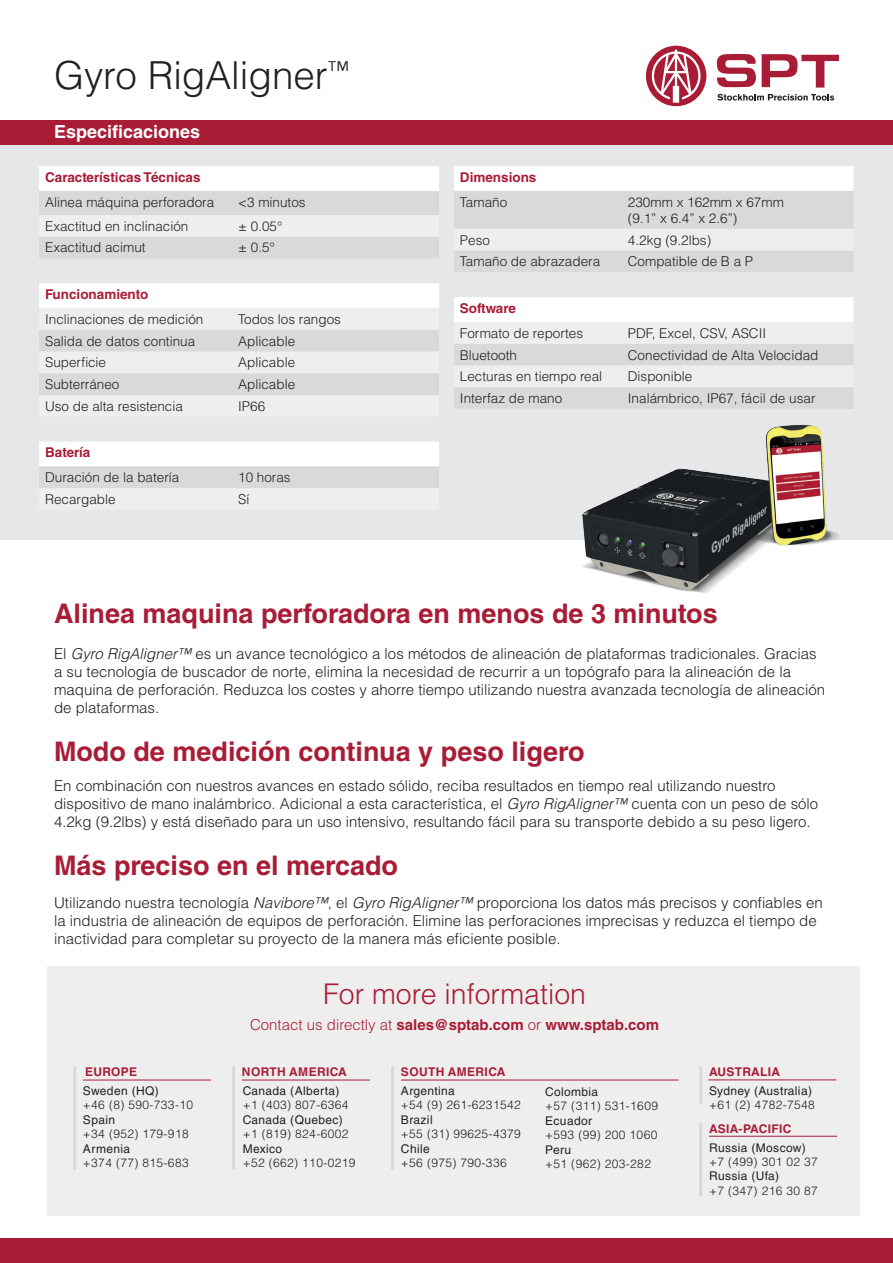
<style>
.page{position:relative;width:893px;height:1263px;background:#fff}
.page>*{position:absolute;margin:0;border:0;box-sizing:border-box;transform-origin:0 0}
.t1{font:300 38.55px "Helvetica LT Std";color:#231f20}
.t2{font:300 28.5px "Helvetica LT Std";color:#a91c36}
.t3{font:700 27px "Helvetica LT Std";color:#a91c36}
.t4{font:700 18px "Helvetica LT Std";color:#fff}
.t5{font:300 15px/18px "Helvetica LT Std";color:#231f20}
.t6{font:700 15px "Helvetica LT Std";color:#a91c36}
.t7{font:300 13.5px "Helvetica LT Std";color:#231f20}
.t8{font:700 13.5px "Helvetica LT Std";color:#a91c36}
.t9{font:300 12px/14.4px "Helvetica LT Std";letter-spacing:.03em;color:#231f20}
.t10{font:12px "Helvetica LT Std";letter-spacing:.03em;color:#231f20}
.t11{font:700 12px "Helvetica LT Std";letter-spacing:.03em;color:#a91c36}
.s1{font-style:italic}
.s2{font-weight:400}
.s3{font-weight:300}
</style>
<div class="page">
<div style="left:0;top:145px;width:893px;height:395px;background:#e6e7e9"></div>
<div style="left:39px;top:166px;width:400px;height:25px;background:#fff"></div>
<div style="left:39px;top:191px;width:400px;height:24px;background:#d8d9db"></div>
<svg style="left:39px;top:237px;width:400px;height:251px"></svg>
<div style="left:454px;top:166px;width:400px;height:25px;background:#fff"></div>
<div style="left:454px;top:191px;width:399px;height:218px;background:#d8d9db"></div>
<svg style="left:454px;top:229px;width:400px;height:158px"></svg>
<svg style="left:716px;top:54px;width:123px;height:34px"></svg>
<svg style="left:717px;top:94px;width:117px;height:7px"></svg>
<svg style="left:646px;top:46px;width:60px;height:60px"></svg>
<div style="left:0;top:1238px;width:893px;height:25px;background:#a91c36"></div>
<div style="left:0;top:120px;width:893px;height:25px;background:#a91c36"></div>
<img style="left:581px;top:424px;width:258px;height:169px">
<div style="left:48px;top:967px;width:812px;height:249px;background:#eeeeef"></div>
<hr style="left:73px;top:1066px;width:3px;height:104px;background:#d8d9db">
<hr style="left:83px;top:1080px;width:128px;height:1px;background:#a91c36">
<hr style="left:699px;top:1066px;width:3px;height:37px;background:#d8d9db">
<hr style="left:699px;top:1123px;width:3px;height:73px;background:#d8d9db">
<hr style="left:709px;top:1136px;width:128px;height:1px;background:#a91c36">
<hr style="left:708px;top:1080px;width:128px;height:1px;background:#a91c36">
<hr style="left:232px;top:1066px;width:3px;height:104px;background:#d8d9db">
<hr style="left:242px;top:1080px;width:128px;height:1px;background:#a91c36">
<hr style="left:391px;top:1066px;width:3px;height:104px;background:#d8d9db">
<hr style="left:401px;top:1080px;width:278px;height:1px;background:#a91c36">
<p class="t1" style="left:54px;top:51px;width:297px">Gyro RigAligner<sup>™</sup></p>
<p class="t4" style="left:54px;top:121px;width:148px">Especificaciones</p>
<p class="t8" style="left:45px;top:169px;width:157px">Características Técnicas</p>
<p class="t7" style="left:45px;top:193px;width:171px">Alinea máquina perforadora</p>
<p class="t7" style="left:238px;top:193px;width:69px">&lt;3 minutos</p>
<p class="t7" style="left:45px;top:217px;width:145px">Exactitud en inclinación</p>
<p class="t7" style="left:238px;top:217px;width:46px">± 0.05°</p>
<p class="t7" style="left:45px;top:239px;width:102px">Exactitud acimut</p>
<p class="t7" style="left:238px;top:239px;width:38px">± 0.5°</p>
<p class="t8" style="left:45px;top:286px;width:105px">Funcionamiento</p>
<p class="t7" style="left:45px;top:311px;width:160px">Inclinaciones de medición</p>
<p class="t7" style="left:238px;top:311px;width:104px">Todos los rangos</p>
<p class="t7" style="left:45px;top:332px;width:152px">Salida de datos continua</p>
<p class="t7" style="left:238px;top:332px;width:59px">Aplicable</p>
<p class="t7" style="left:45px;top:354px;width:63px">Superficie</p>
<p class="t7" style="left:238px;top:354px;width:59px">Aplicable</p>
<p class="t7" style="left:45px;top:376px;width:76px">Subterráneo</p>
<p class="t7" style="left:238px;top:376px;width:59px">Aplicable</p>
<p class="t7" style="left:45px;top:397px;width:139px">Uso de alta resistencia</p>
<p class="t7" style="left:238px;top:397px;width:29px">IP66</p>
<p class="t8" style="left:45px;top:444px;width:47px">Batería</p>
<p class="t7" style="left:45px;top:469px;width:136px">Duración de la batería</p>
<p class="t7" style="left:238px;top:469px;width:54px">10 horas</p>
<p class="t7" style="left:45px;top:491px;width:72px">Recargable</p>
<p class="t7" style="left:238px;top:491px;width:12px">Sí</p>
<p class="t8" style="left:460px;top:169px;width:78px">Dimensions</p>
<p class="t7" style="left:460px;top:193px;width:49px">Tamaño</p>
<p class="t7" style="left:628px;top:193px;width:158px">230mm x 162mm x 67mm</p>
<p class="t7" style="left:628px;top:210px;width:111px">(9.1” x 6.4” x 2.6”)</p>
<p class="t7" style="left:460px;top:231px;width:32px">Peso</p>
<p class="t7" style="left:628px;top:231px;width:85px">4.2kg (9.2lbs)</p>
<p class="t7" style="left:460px;top:253px;width:142px">Tamaño de abrazadera</p>
<p class="t7" style="left:628px;top:253px;width:127px">Compatible de B a P</p>
<p class="t8" style="left:460px;top:300px;width:57px">Software</p>
<p class="t7" style="left:460px;top:325px;width:125px">Formato de reportes</p>
<p class="t7" style="left:628px;top:325px;width:140px">PDF, Excel, CSV, ASCII</p>
<p class="t7" style="left:460px;top:346px;width:59px">Bluetooth</p>
<p class="t7" style="left:628px;top:346px;width:192px">Conectividad de Alta Velocidad</p>
<p class="t7" style="left:460px;top:368px;width:144px">Lecturas en tiempo real</p>
<p class="t7" style="left:628px;top:368px;width:66px">Disponible</p>
<p class="t7" style="left:460px;top:390px;width:104px">Interfaz de mano</p>
<p class="t7" style="left:628px;top:390px;width:189px">Inalámbrico, IP67, fácil de usar</p>
<p class="t3" style="left:54px;top:597px;width:665px">Alinea maquina perforadora en menos de 3 minutos</p>
<p class="t5" style="left:54px;top:645px;width:773px">El <span class="s1">Gyro RigAligner™</span> es un avance tecnológico a los métodos de alineación de plataformas tradicionales. Gracias a su tecnología de buscador de norte, elimina la necesidad de recurrir a un topógrafo para la alineación de la maquina de perforación. Reduzca los costes y ahorre tiempo utilizando nuestra avanzada tecnología de alineación de plataformas.</p>
<p class="t3" style="left:54px;top:735px;width:532px">Modo de medición continua y peso ligero</p>
<p class="t5" style="left:54px;top:777px;width:766px">En combinación con nuestros avances en estado sólido, reciba resultados en tiempo real utilizando nuestro dispositivo de mano inalámbrico. Adicional a esta característica, el <span class="s1">Gyro RigAligner™</span> cuenta con un peso de sólo<br>4.2kg (9.2lbs) y está diseñado para un uso intensivo, resultando fácil para su transporte debido a su peso ligero.</p>
<p class="t3" style="left:54px;top:849px;width:346px">Más preciso en el mercado</p>
<p class="t5" style="left:54px;top:893px;width:770px">Utilizando nuestra tecnología <span class="s1">Navibore™</span>, el <span class="s1">Gyro RigAligner™</span> proporciona los datos más precisos y confiables en la industria de alineación de equipos de perforación. Elimine las perforaciones imprecisas y reduzca el tiempo de inactividad para completar su proyecto de la manera más eficiente posible.</p>
<p class="t11" style="left:85px;top:1064px;width:54px">EUROPE</p>
<p class="t10" style="left:83px;top:1084px;width:77px">Sweden (HQ)</p>
<p class="t9" style="left:83px;top:1098px;width:112px">+46 (8) 590-733-10<br><span class="s2">Spain</span></p>
<p class="t9" style="left:83px;top:1127px;width:107px">+34 (952) 179-918</p>
<p class="t10" style="left:83px;top:1141px;width:49px">Armenia</p>
<p class="t9" style="left:83px;top:1155px;width:107px">+374 (77) 815-683</p>
<p class="t2" style="left:323px;top:976px;width:264px">For more information</p>
<p class="t6" style="left:250px;top:1015px;width:410px"><span class="s3">Contact us directly at</span> sales@sptab.com <span class="s3">or</span> www.sptab.com</p>
<p class="t11" style="left:242px;top:1064px;width:106px">NORTH AMERICA</p>
<p class="t10" style="left:243px;top:1084px;width:98px">Canada (Alberta)</p>
<p class="t9" style="left:243px;top:1098px;width:107px">+1 (403) 807-6364</p>
<p class="t10" style="left:243px;top:1113px;width:102px">Canada (Quebec)</p>
<p class="t9" style="left:243px;top:1127px;width:107px">+1 (819) 824-6002</p>
<p class="t10" style="left:243px;top:1141px;width:41px">Mexico</p>
<p class="t9" style="left:243px;top:1155px;width:114px">+52 (662) 110-0219</p>
<p class="t11" style="left:401px;top:1064px;width:106px">SOUTH AMERICA</p>
<p class="t10" style="left:401px;top:1084px;width:55px">Argentina</p>
<p class="t9" style="left:401px;top:1098px;width:121px">+54 (9) 261-6231542<br><span class="s2">Brazil</span></p>
<p class="t9" style="left:401px;top:1127px;width:121px">+55 (31) 99625-4379</p>
<p class="t10" style="left:401px;top:1141px;width:30px">Chile</p>
<p class="t9" style="left:401px;top:1155px;width:107px">+56 (975) 790-336</p>
<p class="t10" style="left:545px;top:1085px;width:55px">Colombia</p>
<p class="t9" style="left:545px;top:1099px;width:114px">+57 (311) 531-1609</p>
<p class="t10" style="left:545px;top:1113px;width:48px">Ecuador</p>
<p class="t9" style="left:545px;top:1127px;width:114px">+593 (99) 200 1060</p>
<p class="t10" style="left:545px;top:1142px;width:28px">Peru</p>
<p class="t9" style="left:545px;top:1156px;width:107px">+51 (962) 203-282</p>
<p class="t11" style="left:709px;top:1064px;width:73px">AUSTRALIA</p>
<p class="t10" style="left:709px;top:1084px;width:104px">Sydney (Australia)</p>
<p class="t9" style="left:709px;top:1098px;width:107px">+61 (2) 4782-7548</p>
<p class="t11" style="left:709px;top:1121px;width:84px">ASIA-PACIFIC</p>
<p class="t10" style="left:709px;top:1140px;width:98px">Russia (Moscow)</p>
<p class="t9" style="left:709px;top:1154px;width:110px">+7 (499) 301 02 37</p>
<p class="t10" style="left:709px;top:1169px;width:72px">Russia (Ufa)</p>
<p class="t9" style="left:709px;top:1183px;width:110px">+7 (347) 216 30 87</p>
</div>
